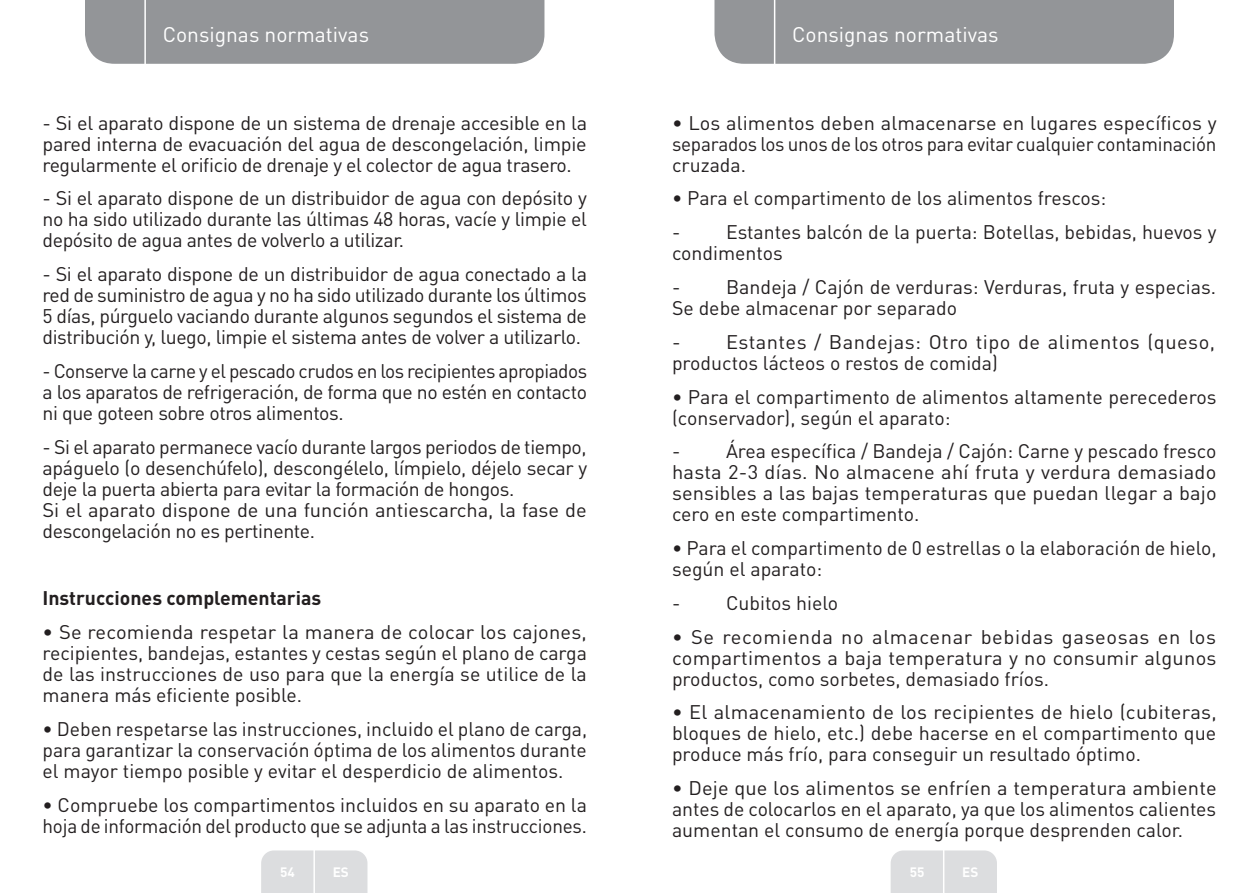
<style>
.page{position:relative;width:1259px;height:893px;background:#fff}
.page>*{position:absolute;margin:0;border:0;box-sizing:border-box;transform-origin:0 0}
.t1{font:21px "DIN Pro";color:#fff}
.Large_Text__3_2_mm{font:19.5px/21px "DIN Pro";color:#231f20;text-align:justify}
.Large_Text__3_2_mm-2{font:700 19.5px "DIN Pro";color:#231f20}
.t2{font:700 13.5px "DIN Pro";color:#fff}
</style>
<div class="page">
<div style="left:85px;top:0;width:459px;height:64px;background:#939598"></div>
<div style="left:714px;top:0;width:460px;height:64px;background:#939598"></div>
<div style="left:261px;top:850px;width:106px;height:43px;background:#dcdddf"></div>
<div style="left:890px;top:850px;width:107px;height:43px;background:#dcdddf"></div>
<hr style="left:313px;top:833px;width:2px;height:60px;background:#fff">
<hr style="left:943px;top:833px;width:1px;height:60px;background:#fff">
<hr style="left:144px;top:0;width:2px;height:66px;background:#fff">
<hr style="left:774px;top:0;width:1px;height:66px;background:#fff">
<p class="t1" style="left:163px;top:20px;width:208px">Consignas normativas</p>
<p class="t1" style="left:792px;top:20px;width:208px">Consignas normativas</p>
<p class="Large_Text__3_2_mm" style="left:43px;top:111px;width:546px">- Si el aparato dispone de un sistema de drenaje accesible en la pared interna de evacuación del agua de descongelación, limpie regularmente el orificio de drenaje y el colector de agua trasero.</p>
<p class="Large_Text__3_2_mm" style="left:43px;top:187px;width:546px">- Si el aparato dispone de un distribuidor de agua con depósito y no ha sido utilizado durante las últimas 48 horas, vacíe y limpie el depósito de agua antes de volverlo a utilizar.</p>
<p class="Large_Text__3_2_mm" style="left:43px;top:263px;width:546px">- Si el aparato dispone de un distribuidor de agua conectado a la red de suministro de agua y no ha sido utilizado durante los últimos 5 días, púrguelo vaciando durante algunos segundos el sistema de distribución y, luego, limpie el sistema antes de volver a utilizarlo.</p>
<p class="Large_Text__3_2_mm" style="left:43px;top:360px;width:546px">- Conserve la carne y el pescado crudos en los recipientes apropiados a los aparatos de refrigeración, de forma que no estén en contacto ni que goteen sobre otros alimentos.</p>
<p class="Large_Text__3_2_mm" style="left:43px;top:435px;width:546px">- Si el aparato permanece vacío durante largos periodos de tiempo, apáguelo (o desenchúfelo), descongélelo, límpielo, déjelo secar y deje la puerta abierta para evitar la formación de hongos.</p>
<p class="Large_Text__3_2_mm" style="left:43px;top:498px;width:545px">Si el aparato dispone de una función antiescarcha, la fase de descongelación no es pertinente.</p>
<p class="Large_Text__3_2_mm-2" style="left:43px;top:585px;width:280px">Instrucciones complementarias</p>
<p class="Large_Text__3_2_mm" style="left:43px;top:621px;width:546px">• Se recomienda respetar la manera de colocar los cajones, recipientes, bandejas, estantes y cestas según el plano de carga de las instrucciones de uso para que la energía se utilice de la manera más eficiente posible.</p>
<p class="Large_Text__3_2_mm" style="left:43px;top:717px;width:546px">• Deben respetarse las instrucciones, incluido el plano de carga, para garantizar la conservación óptima de los alimentos durante el mayor tiempo posible y evitar el desperdicio de alimentos.</p>
<p class="Large_Text__3_2_mm" style="left:43px;top:793px;width:546px">• Compruebe los compartimentos incluidos en su aparato en la hoja de información del producto que se adjunta a las instrucciones.</p>
<p class="Large_Text__3_2_mm" style="left:672px;top:111px;width:546px">• Los alimentos deben almacenarse en lugares específicos y separados los unos de los otros para evitar cualquier contaminación cruzada.</p>
<p class="Large_Text__3_2_mm" style="left:672px;top:187px;width:436px">• Para el compartimento de los alimentos frescos:</p>
<p class="Large_Text__3_2_mm" style="left:672px;top:221px;width:546px">- Estantes balcón de la puerta: Botellas, bebidas, huevos y condimentos</p>
<p class="Large_Text__3_2_mm" style="left:672px;top:276px;width:545px">- Bandeja / Cajón de verduras: Verduras, fruta y especias.<br>Se debe almacenar por separado</p>
<p class="Large_Text__3_2_mm" style="left:672px;top:330px;width:544px">- Estantes / Bandejas: Otro tipo de alimentos (queso, productos lácteos o restos de comida)</p>
<p class="Large_Text__3_2_mm" style="left:672px;top:385px;width:546px">• Para el compartimento de alimentos altamente perecederos (conservador), según el aparato:</p>
<p class="Large_Text__3_2_mm" style="left:672px;top:440px;width:546px">- Área específica / Bandeja / Cajón: Carne y pescado fresco hasta 2-3 días. No almacene ahí fruta y verdura demasiado sensibles a las bajas temperaturas que puedan llegar a bajo cero en este compartimento.</p>
<p class="Large_Text__3_2_mm" style="left:672px;top:537px;width:546px">• Para el compartimento de 0 estrellas o la elaboración de hielo, según el aparato:</p>
<p class="Large_Text__3_2_mm" style="left:672px;top:591px;width:168px">- Cubitos hielo</p>
<p class="Large_Text__3_2_mm" style="left:672px;top:625px;width:546px">• Se recomienda no almacenar bebidas gaseosas en los compartimentos a baja temperatura y no consumir algunos productos, como sorbetes, demasiado fríos.</p>
<p class="Large_Text__3_2_mm" style="left:672px;top:701px;width:546px">• El almacenamiento de los recipientes de hielo (cubiteras, bloques de hielo, etc.) debe hacerse en el compartimento que produce más frío, para conseguir un resultado óptimo.</p>
<p class="Large_Text__3_2_mm" style="left:672px;top:777px;width:546px">• Deje que los alimentos se enfríen a temperatura ambiente antes de colocarlos en el aparato, ya que los alimentos calientes aumentan el consumo de energía porque desprenden calor.</p>
<p class="t2" style="left:280px;top:863px;width:16px">54</p>
<p class="t2" style="left:333px;top:863px;width:18px">ES</p>
<p class="t2" style="left:909px;top:863px;width:16px">55</p>
<p class="t2" style="left:962px;top:863px;width:18px">ES</p>
</div>
